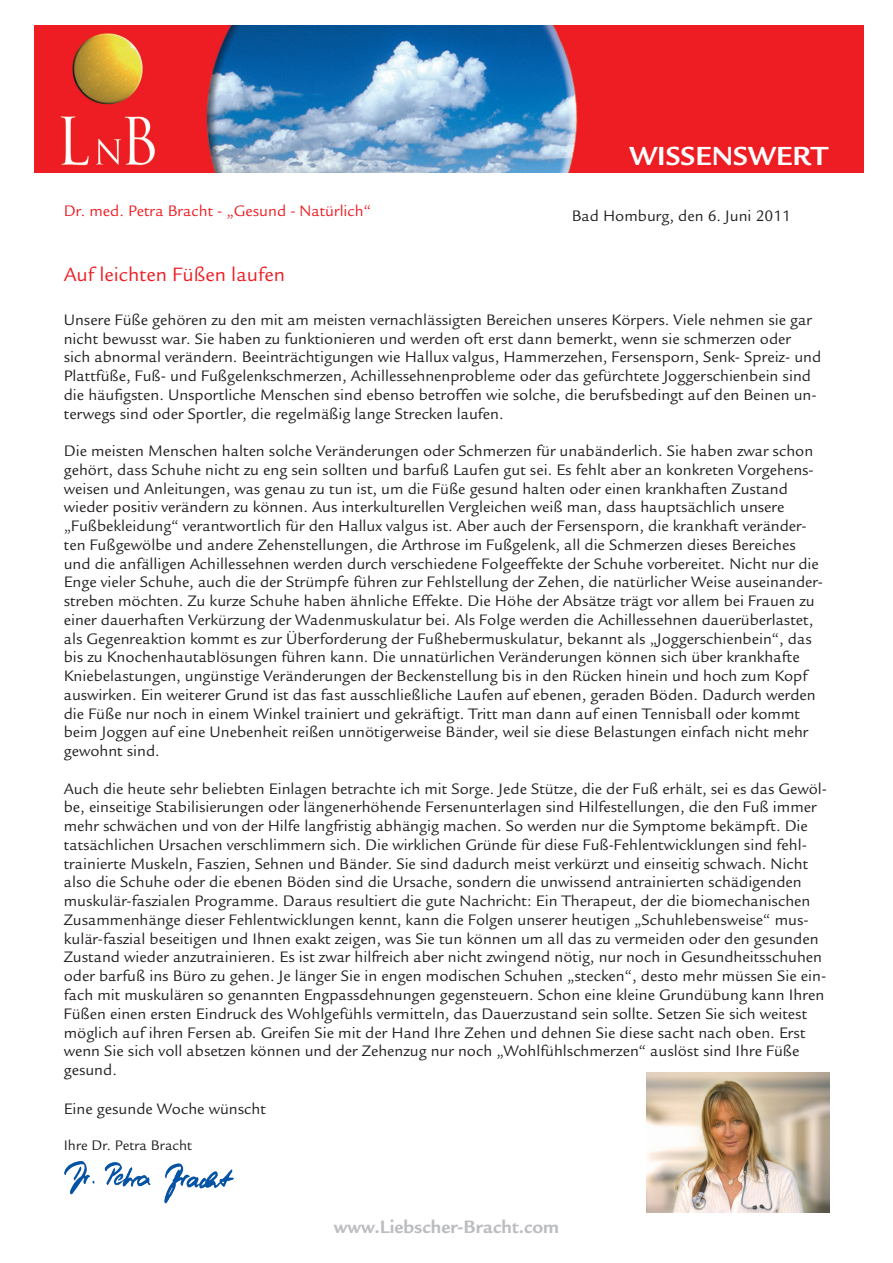
<style>
.page{position:relative;width:893px;height:1263px;background:#fff}
.page>*{position:absolute;margin:0;border:0;box-sizing:border-box;transform-origin:0 0}
.t1{font:700 28.5px "Legacy Sans";color:#fff}
.t2{font:21px "Legacy Sans";color:#ee1d23}
.t3{font:700 19.5px "Legacy Sans";color:#bcbdc0}
.t4{font:16.5px/18.8px "Legacy Sans";color:#231f20}
.t5{font:16.5px "Legacy Sans";color:#ee1d23}
.t6{font:15px "Legacy Sans";color:#231f20}
</style>
<div class="page">
<img style="left:34px;top:26px;width:829px;height:147px">
<img style="left:65px;top:1161px;width:169px;height:43px">
<img style="left:646px;top:1073px;width:183px;height:140px">
<p class="t1" style="left:629px;top:140px;width:200px">WISSENSWERT</p>
<p class="t5" style="left:64px;top:202px;width:309px">Dr. med. Petra Bracht - „Gesund - Natürlich“</p>
<p class="t4" style="left:572px;top:207px;width:221px">Bad Homburg, den 6. Juni 2011</p>
<p class="t2" style="left:64px;top:262px;width:223px">Auf leichten Füßen laufen</p>
<p class="t4" style="left:64px;top:310px;width:759px">Unsere Füße gehören zu den mit am meisten vernachlässigten Bereichen unseres Körpers. Viele nehmen sie gar nicht bewusst war. Sie haben zu funktionieren und werden oft erst dann bemerkt, wenn sie schmerzen oder sich abnormal verändern. Beeinträchtigungen wie Hallux valgus, Hammerzehen, Fersensporn, Senk- Spreiz- und Plattfüße, Fuß- und Fußgelenkschmerzen, Achillessehnenprobleme oder das gefürchtete Joggerschienbein sind die häufigsten. Unsportliche Menschen sind ebenso betroffen wie solche, die berufsbedingt auf den Beinen un&shy;terwegs sind oder Sportler, die regelmäßig lange Strecken laufen.</p>
<p class="t4" style="left:64px;top:442px;width:761px">Die meisten Menschen halten solche Veränderungen oder Schmerzen für unabänderlich. Sie haben zwar schon gehört, dass Schuhe nicht zu eng sein sollten und barfuß Laufen gut sei. Es fehlt aber an konkreten Vorgehens&shy;weisen und Anleitungen, was genau zu tun ist, um die Füße gesund halten oder einen krankhaften Zustand wieder positiv verändern zu können. Aus interkulturellen Vergleichen weiß man, dass hauptsächlich unsere „Fußbekleidung“ verantwortlich für den Hallux valgus ist. Aber auch der Fersensporn, die krankhaft veränder&shy;ten Fußgewölbe und andere Zehenstellungen, die Arthrose im Fußgelenk, all die Schmerzen dieses Bereiches und die anfälligen Achillessehnen werden durch verschiedene Folgeeffekte der Schuhe vorbereitet. Nicht nur die Enge vieler Schuhe, auch die der Strümpfe führen zur Fehlstellung der Zehen, die natürlicher Weise auseinander&shy;streben möchten. Zu kurze Schuhe haben ähnliche Effekte. Die Höhe der Absätze trägt vor allem bei Frauen zu einer dauerhaften Verkürzung der Wadenmuskulatur bei. Als Folge werden die Achillessehnen dauerüberlastet, als Gegenreaktion kommt es zur Überforderung der Fußhebermuskulatur, bekannt als „Joggerschienbein“, das bis zu Knochenhautablösungen führen kann. Die unnatürlichen Veränderungen können sich über krankhafte Kniebelastungen, ungünstige Veränderungen der Beckenstellung bis in den Rücken hinein und hoch zum Kopf auswirken. Ein weiterer Grund ist das fast ausschließliche Laufen auf ebenen, geraden Böden. Dadurch werden die Füße nur noch in einem Winkel trainiert und gekräftigt. Tritt man dann auf einen Tennisball oder kommt beim Joggen auf eine Unebenheit reißen unnötigerweise Bänder, weil sie diese Belastungen einfach nicht mehr gewohnt sind.</p>
<p class="t4" style="left:64px;top:779px;width:765px">Auch die heute sehr beliebten Einlagen betrachte ich mit Sorge. Jede Stütze, die der Fuß erhält, sei es das Gewöl&shy;be, einseitige Stabilisierungen oder längenerhöhende Fersenunterlagen sind Hilfestellungen, die den Fuß immer mehr schwächen und von der Hilfe langfristig abhängig machen. So werden nur die Symptome bekämpft. Die tatsächlichen Ursachen verschlimmern sich. Die wirklichen Gründe für diese Fuß-Fehlentwicklungen sind fehl&shy;trainierte Muskeln, Faszien, Sehnen und Bänder. Sie sind dadurch meist verkürzt und einseitig schwach. Nicht also die Schuhe oder die ebenen Böden sind die Ursache, sondern die unwissend antrainierten schädigenden muskulär-faszialen Programme. Daraus resultiert die gute Nachricht: Ein Therapeut, der die biomechanischen Zusammenhänge dieser Fehlentwicklungen kennt, kann die Folgen unserer heutigen „Schuhlebensweise“ mus&shy;kulär-faszial beseitigen und Ihnen exakt zeigen, was Sie tun können um all das zu vermeiden oder den gesunden Zustand wieder anzutrainieren. Es ist zwar hilfreich aber nicht zwingend nötig, nur noch in Gesundheitsschuhen oder barfuß ins Büro zu gehen. Je länger Sie in engen modischen Schuhen „stecken“, desto mehr müssen Sie ein&shy;fach mit muskulären so genannten Engpassdehnungen gegensteuern. Schon eine kleine Grundübung kann Ihren Füßen einen ersten Eindruck des Wohlgefühls vermitteln, das Dauerzustand sein sollte. Setzen Sie sich weitest möglich auf ihren Fersen ab. Greifen Sie mit der Hand Ihre Zehen und dehnen Sie diese sacht nach oben. Erst wenn Sie sich voll absetzen können und der Zehenzug nur noch „Wohlfühlschmerzen“ auslöst sind Ihre Füße gesund.</p>
<p class="t4" style="left:64px;top:1099px;width:204px">Eine gesunde Woche wünscht</p>
<p class="t6" style="left:64px;top:1136px;width:130px">Ihre Dr. Petra Bracht</p>
<p class="t3" style="left:334px;top:1215px;width:227px">www.Liebscher-Bracht.com</p>
</div>
